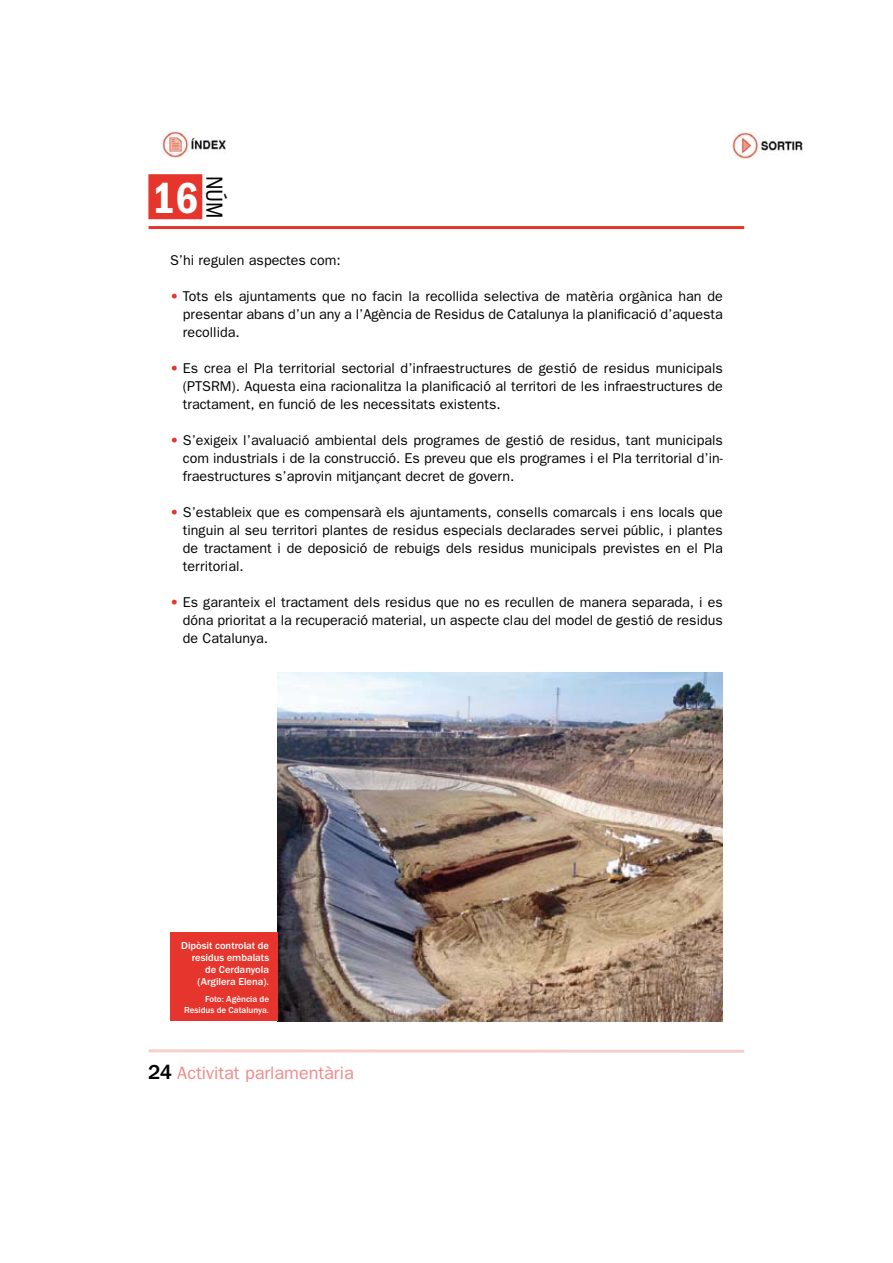
<style>
.page{position:relative;width:893px;height:1263px;background:#fff}
.page>*{position:absolute;margin:0;border:0;box-sizing:border-box;transform-origin:0 0}
.t1{font:600 condensed 45px "Franklin Gothic";color:#fff}
.t2{font:condensed 24px "Franklin Gothic";color:#000}
.t3{font:18px "Franklin Gothic";color:#ef8987}
.t4{font:14.25px/18px "Franklin Gothic";color:#000;text-align:justify}
.t5{font:500 10.5px/12px "Franklin Gothic";color:#fff;text-align:right}
.t6{font:500 9px/10.8px "Franklin Gothic";color:#fff;text-align:right}
.s1{color:#e5352c}
.s2{font-weight:500;font-size:21px;color:#000}
</style>
<div class="page">
<svg style="left:149px;top:1049px;width:595px;height:4px;background:#f9d9d9"></svg>
<div style="left:148px;top:174px;width:54px;height:45px;background:#e5352c"></div>
<hr style="left:149px;top:226px;width:595px;height:3px;background:#e5352c">
<img style="left:278px;top:672px;width:445px;height:349px">
<div style="left:170px;top:932px;width:108px;height:89px;background:#e5352c"></div>
<img style="left:733px;top:132px;width:70px;height:26px">
<img style="left:163px;top:131px;width:63px;height:26px">
<h1 class="t1" style="left:152px;top:183px;width:47px">16</h1>
<h2 class="t2" style="left:223px;top:176px;width:44px;rotate:90deg">NÚM</h2>
<p class="t4" style="left:170px;top:253px;width:172px">S’hi regulen aspectes com:</p>
<p class="t4" style="left:183px;top:289px;width:541px;text-indent:-13px"><span class="s1">•</span> Tots els ajuntaments que no facin la recollida selectiva de matèria orgànica han de presentar abans d’un any a l’Agència de Residus de Catalunya la planificació d’aquesta recollida.</p>
<p class="t4" style="left:183px;top:361px;width:541px;text-indent:-13px"><span class="s1">•</span> Es crea el Pla territorial sectorial d’infraestructures de gestió de residus municipals (PTSRM). Aquesta eina racionalitza la planificació al territori de les infraestructures de tractament, en funció de les necessitats existents.</p>
<p class="t4" style="left:183px;top:433px;width:541px;text-indent:-13px"><span class="s1">•</span> S’exigeix l’avaluació ambiental dels programes de gestió de residus, tant municipals com industrials i de la construcció. Es preveu que els programes i el Pla territorial d’in&shy;fraestructures s’aprovin mitjançant decret de govern.</p>
<p class="t4" style="left:183px;top:505px;width:541px;text-indent:-13px"><span class="s1">•</span> S’estableix que es compensarà els ajuntaments, consells comarcals i ens locals que tinguin al seu territori plantes de residus especials declarades servei públic, i plantes de tractament i de deposició de rebuigs dels residus municipals previstes en el Pla territorial.</p>
<p class="t4" style="left:183px;top:595px;width:541px;text-indent:-13px"><span class="s1">•</span> Es garanteix el tractament dels residus que no es recullen de manera separada, i es dóna prioritat a la recuperació material, un aspecte clau del model de gestió de residus de Catalunya.</p>
<p class="t5" style="left:181px;top:940px;width:89px">Dipòsit controlat de residus embalats de Cerdanyola (Argilera Elena).</p>
<p class="t6" style="left:184px;top:994px;width:87px">Foto: Agència de<br>Residus de Catalunya.</p>
<p class="t3" style="left:148px;top:1067px;width:207px"><span class="s2">24</span> Activitat parlamentària</p>
</div>
